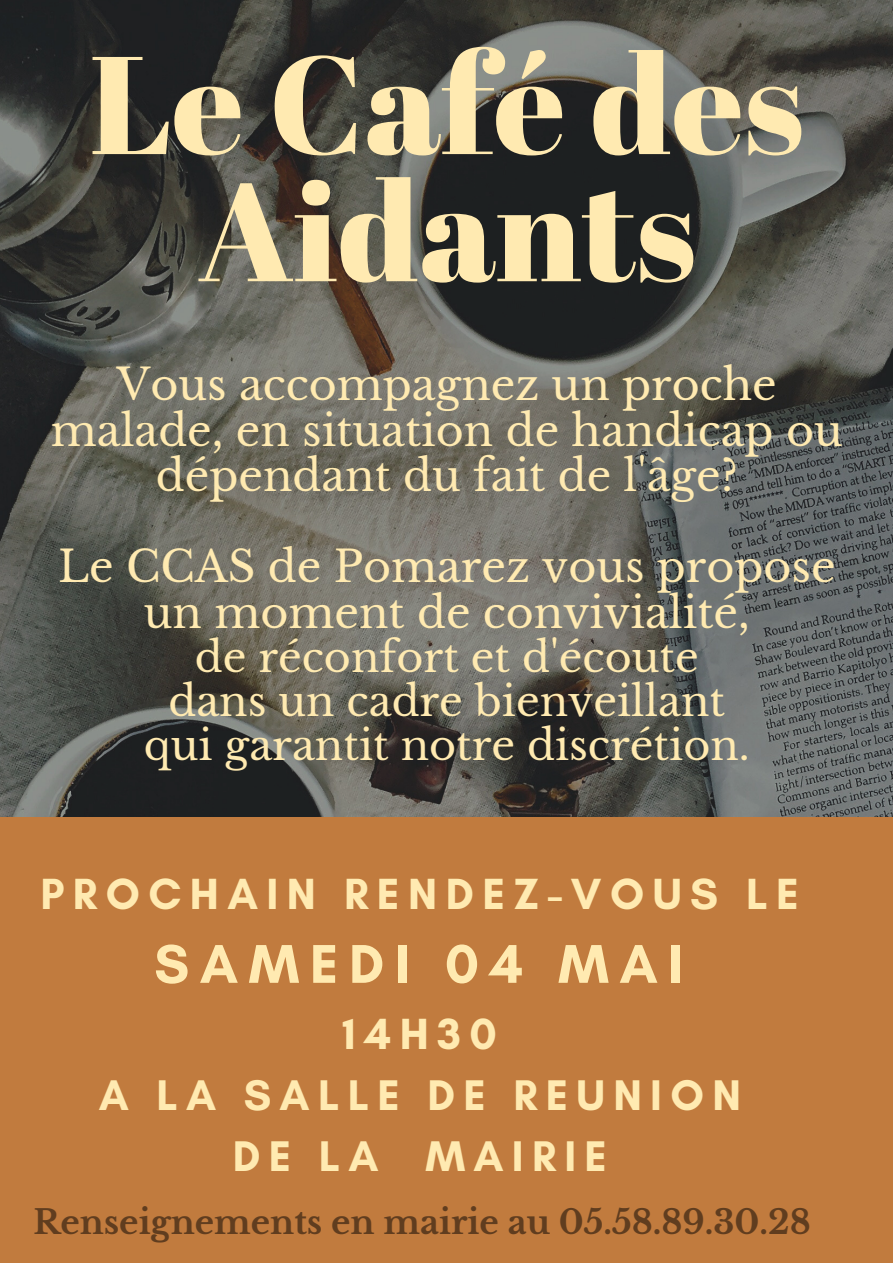
<style>
.page{position:relative;width:893px;height:1263px;background:#fff}
.page>*{position:absolute;margin:0;border:0;box-sizing:border-box;transform-origin:0 0}
.t1{font:138.75px/127.1px "Abril Fatface";color:#ffeab1;text-align:center}
.t2{font:700 55.5px "Glacial Indifference";letter-spacing:.19em;color:#ffeab1}
.t3{font:700 44.4px "Glacial Indifference";letter-spacing:.19em;color:#ffeab1}
.t4{font:700 43.72px/61.1px "Glacial Indifference";letter-spacing:.19em;color:#ffeab1;text-align:center}
.t5{font:42.83px/45.6px "Libre Baskerville";color:#ffeab1;text-align:center}
.t6{font:41.33px/43.9px "Libre Baskerville";color:#ffeab1;text-align:center}
.t7{font:700 33.08px "Libre Baskerville";color:#603d1f}
</style>
<div class="page">
<img style="left:0;top:0;width:893px;height:817px">
<div style="left:0;top:817px;width:893px;height:446px;background:#c17b3e"></div>
<h1 class="t1" style="left:90px;top:37px;width:716px">Le Café des<br>Aidants</h1>
<h3 class="t5" style="left:51px;top:362px;width:793px">Vous accompagnez un proche malade, en situation de handicap ou dépendant du fait de l'âge?</h3>
<h3 class="t5" style="left:58px;top:545px;width:779px">Le CCAS de Pomarez vous propose un moment de convivialité,</h3>
<h3 class="t6" style="left:144px;top:635px;width:607px">de réconfort et d'écoute dans un cadre bienveillant qui garantit notre discrétion.</h3>
<h2 class="t3" style="left:40px;top:867px;width:760px">PROCHAIN RENDEZ-VOUS LE</h2>
<h2 class="t2" style="left:154px;top:930px;width:530px">SAMEDI 04 MAI</h2>
<h2 class="t3" style="left:343px;top:1007px;width:156px">14H30</h2>
<h2 class="t4" style="left:99px;top:1064px;width:643px">A LA SALLE DE REUNION<br>DE LA MAIRIE</h2>
<p class="t7" style="left:33px;top:1202px;width:779px">Renseignements en mairie au 05.58.89.30.28</p>
</div>
